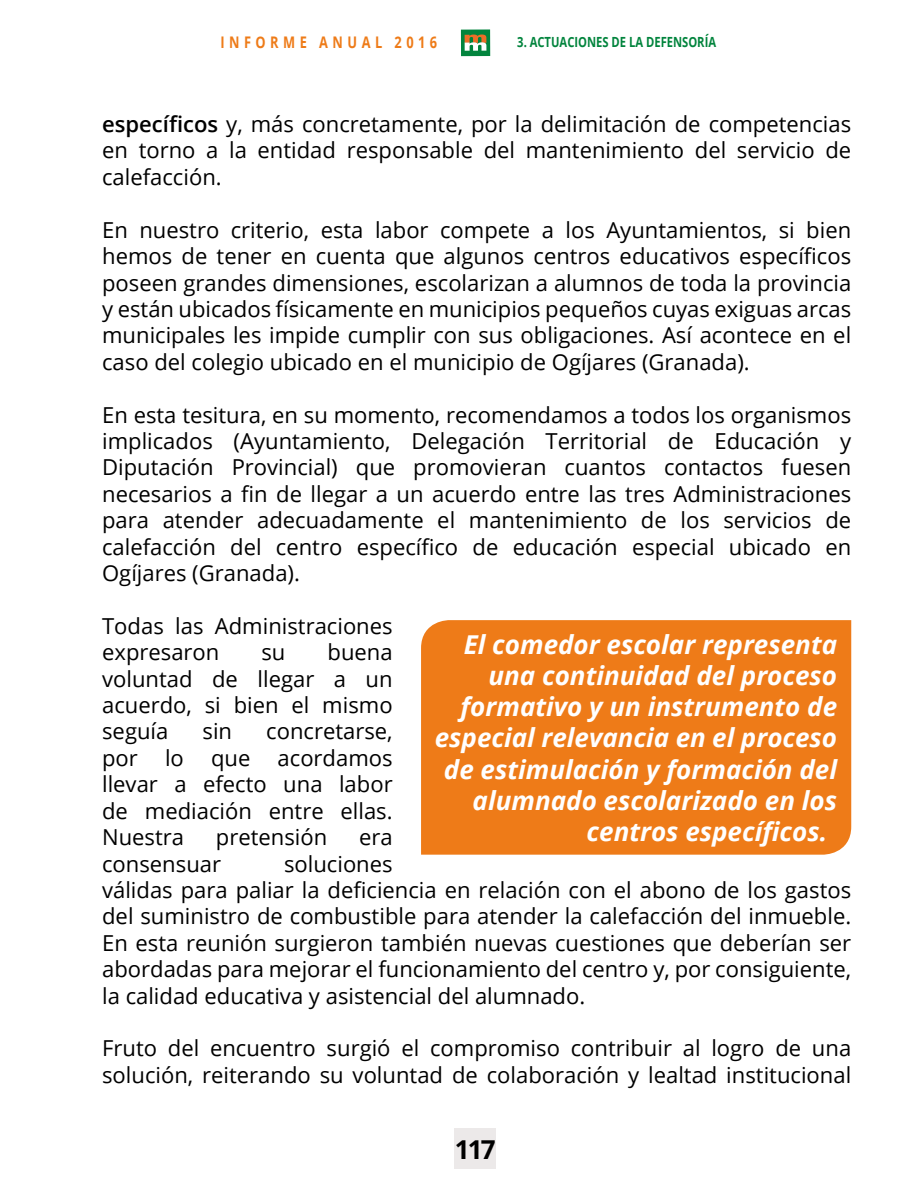
<style>
.page{position:relative;width:908px;height:1191px;background:#fff}
.page>*{position:absolute;margin:0;border:0;box-sizing:border-box;transform-origin:0 0}
.t1{font:italic 700 26px "Open Sans";color:#fff}
.t2{font:700 26px "Open Sans";color:#000}
.t3{font:22px/26.4px "Open Sans";color:#000;text-align:justify}
.t4{font:700 16px "Open Sans";letter-spacing:.35em;color:#ee7b18;scale:.8 1}
.t5{font:700 14px "Open Sans";color:#02843d;scale:.8 1}
.s1{font-weight:600}
</style>
<div class="page">
<div style="left:460px;top:29px;width:30px;height:27px;background:#02843d"></div>
<svg style="left:464px;top:35px;width:22px;height:16px"></svg>
<div style="left:454px;top:1128px;width:41px;height:41px;background:#ece9e9"></div>
<div style="left:421px;top:620px;width:431px;height:235px;background:#ee7b18"></div>
<p class="t4" style="left:220px;top:31px;width:272px">INFORME ANUAL 2016</p>
<p class="t5" style="left:517px;top:32px;width:250px">3. ACTUACIONES DE LA DEFENSORÍA</p>
<p class="t3" style="left:102px;top:110px;width:750px"><span class="s1">específicos</span> y, más concretamente, por la delimitación de competencias en torno a la entidad responsable del mantenimiento del servicio de calefacción.</p>
<p class="t3" style="left:102px;top:216px;width:750px">En nuestro criterio, esta labor compete a los Ayuntamientos, si bien hemos de tener en cuenta que algunos centros educativos específicos poseen grandes dimensiones, escolarizan a alumnos de toda la provincia y están ubicados físicamente en municipios pequeños cuyas exiguas arcas municipales les impide cumplir con sus obligaciones. Así acontece en el caso del colegio ubicado en el municipio de Ogíjares (Granada).</p>
<p class="t3" style="left:102px;top:401px;width:750px">En esta tesitura, en su momento, recomendamos a todos los organismos implicados (Ayuntamiento, Delegación Territorial de Educación y Diputación Provincial) que promovieran cuantos contactos fuesen necesarios a fin de llegar a un acuerdo entre las tres Administraciones para atender adecuadamente el mantenimiento de los servicios de calefacción del centro específico de educación especial ubicado en Ogíjares (Granada).</p>
<p class="t3" style="left:102px;top:612px;width:292px">Todas las Administraciones expresaron</p>
<p class="t1" style="left:463px;top:626px;width:375px">El comedor escolar representa</p>
<p class="t1" style="left:488px;top:657px;width:350px">una continuidad del proceso</p>
<p class="t1" style="left:460px;top:688px;width:378px">formativo y un instrumento de</p>
<p class="t1" style="left:434px;top:719px;width:404px">especial relevancia en el proceso</p>
<p class="t1" style="left:443px;top:750px;width:394px">de estimulación y formación del</p>
<p class="t1" style="left:472px;top:782px;width:366px">alumnado escolarizado en los</p>
<p class="t1" style="left:586px;top:813px;width:242px">centros específicos.</p>
<p class="t3" style="left:102px;top:638px;width:292px;text-indent:225px">buena voluntad de llegar a un acuerdo, si bien el mismo seguía</p>
<p class="t3" style="left:261px;top:638px;width:26px">su</p>
<p class="t3" style="left:202px;top:717px;width:31px">sin</p>
<p class="t3" style="left:102px;top:717px;width:292px;text-indent:164px">concretarse, por lo que acordamos llevar a efecto una labor de mediación entre ellas.<br>Nuestra</p>
<p class="t3" style="left:216px;top:823px;width:113px">pretensión</p>
<p class="t3" style="left:359px;top:823px;width:35px">era</p>
<p class="t3" style="left:102px;top:849px;width:120px">consensuar</p>
<p class="t3" style="left:102px;top:849px;width:750px;text-align:left;text-indent:182px">soluciones<br>válidas para paliar la deficiencia en relación con el abono de los gastos del suministro de combustible para atender la calefacción del inmueble.<br>En esta reunión surgieron también nuevas cuestiones que deberían ser abordadas para mejorar el funcionamiento del centro y, por consiguiente, la calidad educativa y asistencial del alumnado.</p>
<p class="t3" style="left:102px;top:1034px;width:750px">Fruto del encuentro surgió el compromiso contribuir al logro de una solución, reiterando su voluntad de colaboración y lealtad institucional</p>
<p class="t2" style="left:454px;top:1131px;width:43px">117</p>
</div>
